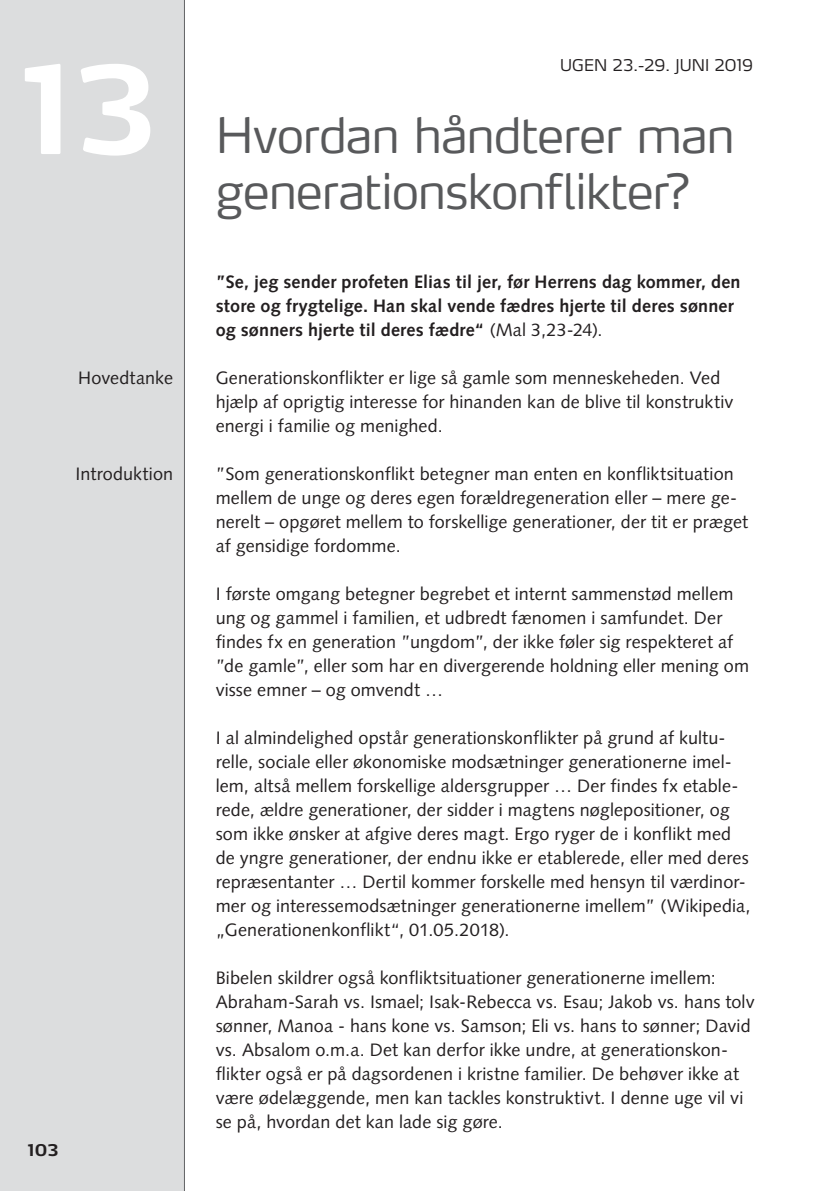
<style>
.page{position:relative;width:840px;height:1191px;background:#fff}
.page>*{position:absolute;margin:0;border:0;box-sizing:border-box;transform-origin:0 0}
.t1{font:700 120px "Max LF";color:#fff}
.t2{font:300 48px/56px "Max LF";letter-spacing:-.015em;color:#58595b}
.t3{font:18px/24px "Syntax LT Std";letter-spacing:.005em;color:#231f20}
.t4{font:700 18px/24px "Syntax LT Std";letter-spacing:.01em;color:#231f20}
.t5{font:300 16px "Max LF";letter-spacing:.005em;color:#231f20}
.t6{font:700 16px "Max LF";color:#231f20}
.s1{font-weight:400}
</style>
<div class="page">
<div style="left:0;top:0;width:184px;height:1191px;background:#dcddde"></div>
<hr style="left:184px;top:0;width:1px;height:1191px;background:#636466">
<h1 class="t1" style="left:22px;top:54px;width:137px">13</h1>
<p class="t3" style="left:78px;top:367px;width:96px">Hovedtanke</p>
<p class="t3" style="left:75px;top:463px;width:99px">Introduktion</p>
<p class="t6" style="left:28px;top:1143px;width:32px">103</p>
<p class="t5" style="left:559px;top:58px;width:194px">UGEN 23.-29. JUNI 2019</p>
<h2 class="t2" style="left:215px;top:110px;width:520px">Hvordan håndterer man generationskonflikter?</h2>
<p class="t4" style="left:215px;top:271px;width:526px">”Se, jeg sender profeten Elias til jer, før Herrens dag kommer, den store og frygtelige. Han skal vende fædres hjerte til deres sønner og sønners hjerte til deres fædre“ <span class="s1">(Mal 3,23-24).</span></p>
<p class="t3" style="left:215px;top:367px;width:519px">Generationskonflikter er lige så gamle som menneskeheden. Ved hjælp af oprigtig interesse for hinanden kan de blive til konstruktiv energi i familie og menighed.</p>
<p class="t3" style="left:215px;top:463px;width:533px">”Som generationskonflikt betegner man enten en konfliktsituation mellem de unge og deres egen forældregeneration eller – mere ge&shy;nerelt – opgøret mellem to forskellige generationer, der tit er præget af gensidige fordomme.</p>
<p class="t3" style="left:215px;top:583px;width:534px">I første omgang betegner begrebet et internt sammenstød mellem ung og gammel i familien, et udbredt fænomen i samfundet. Der findes fx en generation ”ungdom”, der ikke føler sig respekteret af ”de gamle”, eller som har en divergerende holdning eller mening om visse emner – og omvendt …</p>
<p class="t3" style="left:215px;top:727px;width:536px">I al almindelighed opstår generationskonflikter på grund af kultu&shy;relle, sociale eller økonomiske modsætninger generationerne imel&shy;lem, altså mellem forskellige aldersgrupper … Der findes fx etable&shy;rede, ældre generationer, der sidder i magtens nøglepositioner, og som ikke ønsker at afgive deres magt. Ergo ryger de i konflikt med de yngre generationer, der endnu ikke er etablerede, eller med deres repræsentanter … Dertil kommer forskelle med hensyn til værdinor&shy;mer og interessemodsætninger generationerne imellem” (Wikipedia, „Generationenkonflikt“, 01.05.2018).</p>
<p class="t3" style="left:215px;top:967px;width:540px">Bibelen skildrer også konfliktsituationer generationerne imellem:<br>Abraham-Sarah vs. Ismael; Isak-Rebecca vs. Esau; Jakob vs. hans tolv sønner, Manoa - hans kone vs. Samson; Eli vs. hans to sønner; David vs. Absalom o.m.a. Det kan derfor ikke undre, at generationskon&shy;flikter også er på dagsordenen i kristne familier. De behøver ikke at være ødelæggende, men kan tackles konstruktivt. I denne uge vil vi se på, hvordan det kan lade sig gøre.</p>
</div>
